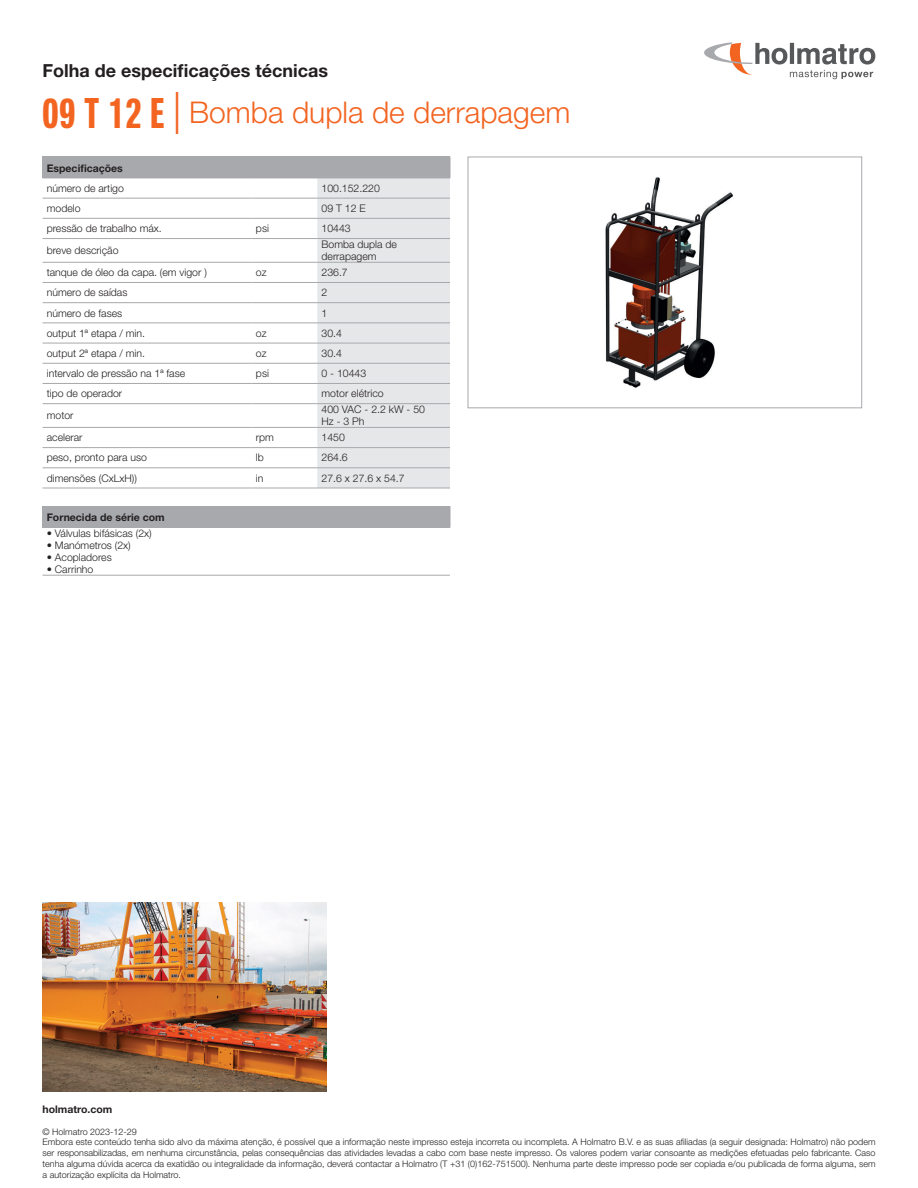
<style>
.page{position:relative;width:918px;height:1188px;background:#fff}
.page>*{position:absolute;margin:0;border:0;box-sizing:border-box;transform-origin:0 0}
.t1{font:300 30px "Helvetica Neue LT Std";color:#f36421}
.t2{font:700 18px "Helvetica Neue LT Std";color:#231f20}
.t3{font:300 10.5px/12px "Helvetica Neue LT Std";color:#231f20}
.t4{font:700 10.5px "Helvetica Neue LT Std";color:#231f20}
.t5{font:300 9px/10.8px "Helvetica Neue LT Std";color:#231f20}
.s1{font-family:"Neue Helvetica Pro 79 Cm";font-weight:700;font-size:42px}
.s2{font-size:42px}
</style>
<div class="page">
<svg style="left:704px;top:42px;width:171px;height:37px"></svg>
<div style="left:43px;top:157px;width:407px;height:21px;background:#a8a9ad"></div>
<svg style="left:317px;top:157px;width:134px;height:331px;background:#e1e2e4"></svg>
<hr style="left:43px;top:178px;width:209px;height:1px;background:#a8a9ad">
<hr style="left:252px;top:178px;width:65px;height:1px;background:#a8a9ad">
<hr style="left:317px;top:178px;width:133px;height:1px;background:#a8a9ad">
<hr style="left:43px;top:198px;width:209px;height:1px;background:#a8a9ad">
<hr style="left:252px;top:198px;width:65px;height:1px;background:#a8a9ad">
<hr style="left:317px;top:198px;width:133px;height:1px;background:#a8a9ad">
<hr style="left:43px;top:218px;width:209px;height:1px;background:#a8a9ad">
<hr style="left:252px;top:218px;width:65px;height:1px;background:#a8a9ad">
<hr style="left:317px;top:218px;width:133px;height:1px;background:#a8a9ad">
<hr style="left:43px;top:238px;width:209px;height:1px;background:#a8a9ad">
<hr style="left:252px;top:238px;width:65px;height:1px;background:#a8a9ad">
<hr style="left:317px;top:238px;width:133px;height:1px;background:#a8a9ad">
<hr style="left:43px;top:262px;width:209px;height:1px;background:#a8a9ad">
<hr style="left:252px;top:262px;width:65px;height:1px;background:#a8a9ad">
<hr style="left:317px;top:262px;width:133px;height:1px;background:#a8a9ad">
<hr style="left:43px;top:282px;width:209px;height:1px;background:#a8a9ad">
<hr style="left:252px;top:282px;width:65px;height:1px;background:#a8a9ad">
<hr style="left:317px;top:282px;width:133px;height:1px;background:#a8a9ad">
<hr style="left:43px;top:302px;width:209px;height:1px;background:#a8a9ad">
<hr style="left:252px;top:302px;width:65px;height:1px;background:#a8a9ad">
<hr style="left:317px;top:302px;width:133px;height:1px;background:#a8a9ad">
<hr style="left:43px;top:323px;width:209px;height:1px;background:#a8a9ad">
<hr style="left:252px;top:323px;width:65px;height:1px;background:#a8a9ad">
<hr style="left:317px;top:323px;width:133px;height:1px;background:#a8a9ad">
<hr style="left:43px;top:343px;width:209px;height:1px;background:#a8a9ad">
<hr style="left:252px;top:343px;width:65px;height:1px;background:#a8a9ad">
<hr style="left:317px;top:343px;width:133px;height:1px;background:#a8a9ad">
<hr style="left:43px;top:363px;width:209px;height:1px;background:#a8a9ad">
<hr style="left:252px;top:363px;width:65px;height:1px;background:#a8a9ad">
<hr style="left:317px;top:363px;width:133px;height:1px;background:#a8a9ad">
<hr style="left:43px;top:383px;width:209px;height:1px;background:#a8a9ad">
<hr style="left:252px;top:383px;width:65px;height:1px;background:#a8a9ad">
<hr style="left:317px;top:383px;width:133px;height:1px;background:#a8a9ad">
<hr style="left:43px;top:403px;width:209px;height:1px;background:#a8a9ad">
<hr style="left:252px;top:403px;width:65px;height:1px;background:#a8a9ad">
<hr style="left:317px;top:403px;width:133px;height:1px;background:#a8a9ad">
<hr style="left:43px;top:427px;width:209px;height:1px;background:#a8a9ad">
<hr style="left:252px;top:427px;width:65px;height:1px;background:#a8a9ad">
<hr style="left:317px;top:427px;width:133px;height:1px;background:#a8a9ad">
<hr style="left:43px;top:447px;width:209px;height:1px;background:#a8a9ad">
<hr style="left:252px;top:447px;width:65px;height:1px;background:#a8a9ad">
<hr style="left:317px;top:447px;width:133px;height:1px;background:#a8a9ad">
<hr style="left:43px;top:488px;width:209px;height:1px;background:#a8a9ad">
<hr style="left:43px;top:468px;width:209px;height:1px;background:#a8a9ad">
<hr style="left:252px;top:488px;width:65px;height:1px;background:#a8a9ad">
<hr style="left:252px;top:468px;width:65px;height:1px;background:#a8a9ad">
<hr style="left:317px;top:488px;width:133px;height:1px;background:#a8a9ad">
<hr style="left:317px;top:468px;width:133px;height:1px;background:#a8a9ad">
<div style="left:43px;top:506px;width:407px;height:21px;background:#a8a9ad"></div>
<svg style="left:450px;top:506px;width:1px;height:21px"></svg>
<hr style="left:43px;top:575px;width:407px;height:1px;background:#a8a9ad">
<hr style="left:43px;top:527px;width:407px;height:1px;background:#a8a9ad">
<img style="left:43px;top:902px;width:283px;height:189px">
<img style="left:605px;top:177px;width:128px;height:211px">
<div style="left:468px;top:157px;width:394px;height:251px;border:1px solid #a8a9ad"></div>
<h2 class="t2" style="left:43px;top:59px;width:287px">Folha de especificações técnicas</h2>
<h1 class="t1" style="left:43px;top:94px;width:529px"><span class="s1">09 T 12 E</span> <span class="s2">|</span> Bomba dupla de derrapagem</h1>
<p class="t4" style="left:47px;top:161px;width:78px">Especificações</p>
<p class="t3" style="left:47px;top:182px;width:79px">número de artigo</p>
<p class="t3" style="left:322px;top:182px;width:60px">100.152.220</p>
<p class="t3" style="left:47px;top:202px;width:35px">modelo</p>
<p class="t3" style="left:322px;top:202px;width:46px">09 T 12 E</p>
<p class="t3" style="left:47px;top:222px;width:117px">pressão de trabalho máx.</p>
<p class="t3" style="left:256px;top:222px;width:15px">psi</p>
<p class="t3" style="left:322px;top:222px;width:31px">10443</p>
<p class="t3" style="left:47px;top:244px;width:73px">breve descrição</p>
<p class="t3" style="left:322px;top:238px;width:77px">Bomba dupla de derrapagem</p>
<p class="t3" style="left:47px;top:266px;width:162px">tanque de óleo da capa. (em vigor )</p>
<p class="t3" style="left:256px;top:266px;width:12px">oz</p>
<p class="t3" style="left:322px;top:266px;width:28px">236.7</p>
<p class="t3" style="left:47px;top:286px;width:82px">número de saídas</p>
<p class="t3" style="left:322px;top:286px;width:7px">2</p>
<p class="t3" style="left:47px;top:307px;width:77px">número de fases</p>
<p class="t3" style="left:322px;top:307px;width:7px">1</p>
<p class="t3" style="left:47px;top:327px;width:100px">output 1ª etapa / min.</p>
<p class="t3" style="left:256px;top:327px;width:12px">oz</p>
<p class="t3" style="left:322px;top:327px;width:22px">30.4</p>
<p class="t3" style="left:47px;top:347px;width:100px">output 2ª etapa / min.</p>
<p class="t3" style="left:256px;top:347px;width:12px">oz</p>
<p class="t3" style="left:322px;top:347px;width:22px">30.4</p>
<p class="t3" style="left:47px;top:367px;width:140px">intervalo de pressão na 1ª fase</p>
<p class="t3" style="left:256px;top:367px;width:15px">psi</p>
<p class="t3" style="left:322px;top:367px;width:46px">0 - 10443</p>
<p class="t3" style="left:47px;top:387px;width:77px">tipo de operador</p>
<p class="t3" style="left:322px;top:387px;width:64px">motor elétrico</p>
<p class="t3" style="left:47px;top:409px;width:28px">motor</p>
<p class="t3" style="left:322px;top:403px;width:105px">400 VAC - 2.2 kW - 50<br>Hz - 3 Ph</p>
<p class="t3" style="left:47px;top:431px;width:37px">acelerar</p>
<p class="t3" style="left:256px;top:431px;width:20px">rpm</p>
<p class="t3" style="left:322px;top:431px;width:25px">1450</p>
<p class="t3" style="left:47px;top:452px;width:102px">peso, pronto para uso</p>
<p class="t3" style="left:256px;top:452px;width:9px">lb</p>
<p class="t3" style="left:322px;top:452px;width:28px">264.6</p>
<p class="t3" style="left:47px;top:472px;width:92px">dimensões (CxLxH))</p>
<p class="t3" style="left:256px;top:472px;width:9px">in</p>
<p class="t3" style="left:322px;top:472px;width:85px">27.6 x 27.6 x 54.7</p>
<p class="t4" style="left:47px;top:511px;width:119px">Fornecida de série com</p>
<p class="t3" style="left:47px;top:527px;width:107px">• Válvulas bifásicas (2x)</p>
<p class="t3" style="left:47px;top:539px;width:86px">• Manómetros (2x)</p>
<p class="t3" style="left:47px;top:551px;width:66px">• Acopladores</p>
<p class="t3" style="left:47px;top:563px;width:48px">• Carrinho</p>
<p class="t4" style="left:43px;top:1103px;width:71px">holmatro.com</p>
<p class="t5" style="left:43px;top:1126px;width:835px">© Holmatro 2023-12-29<br>Embora este conteúdo tenha sido alvo da máxima atenção, é possível que a informação neste impresso esteja incorreta ou incompleta. A Holmatro B.V. e as suas afiliadas (a seguir designada: Holmatro) não podem ser responsabilizadas, em nenhuma circunstância, pelas consequências das atividades levadas a cabo com base neste impresso. Os valores podem variar consoante as medições efetuadas pelo fabricante. Caso tenha alguma dúvida acerca da exatidão ou integralidade da informação, deverá contactar a Holmatro (T +31 (0)162-751500). Nenhuma parte deste impresso pode ser copiada e/ou publicada de forma alguma, sem a autorização explícita da Holmatro.</p>
</div>
